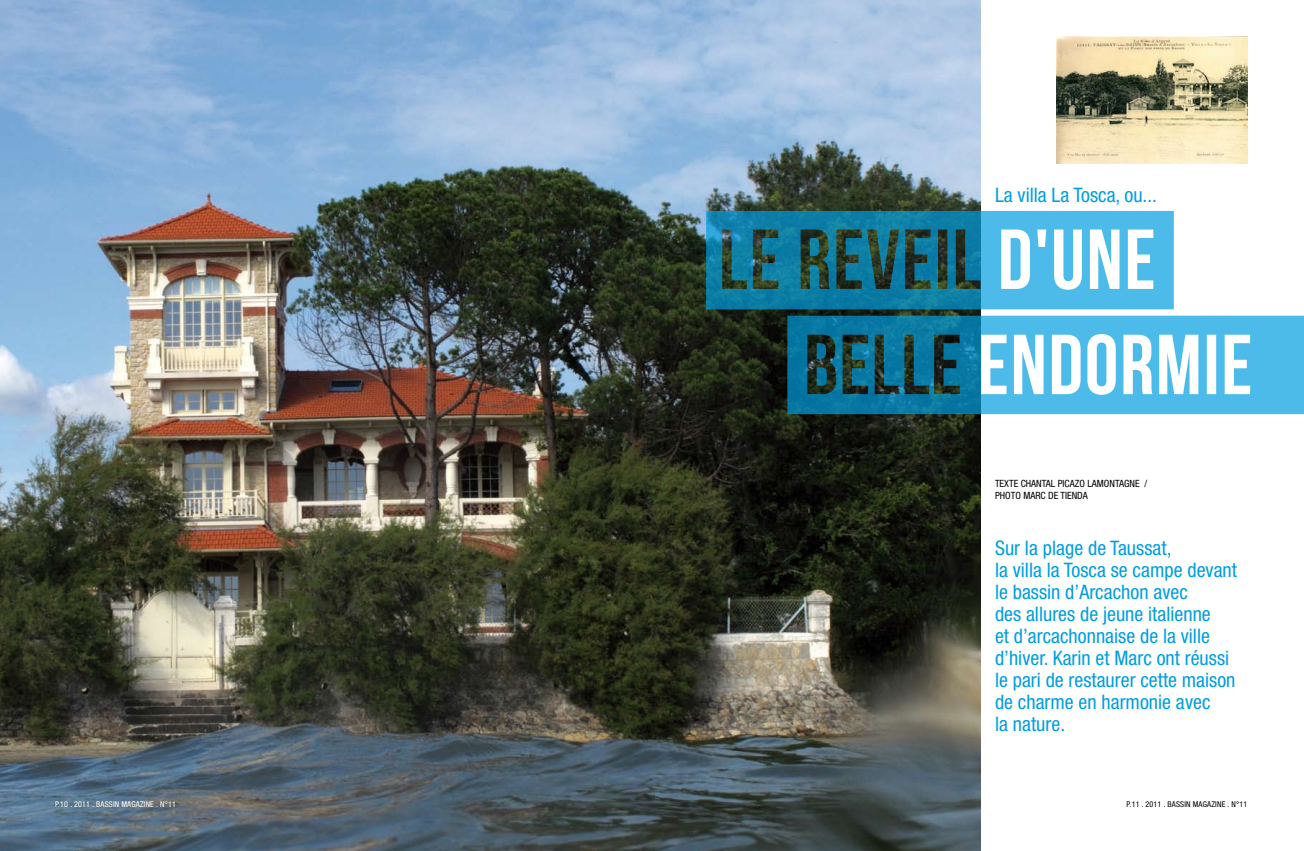
<style>
.page{position:relative;width:1304px;height:851px;background:#fff}
.page>*{position:absolute;margin:0;border:0;box-sizing:border-box;transform-origin:0 0}
.t1{font:condensed 20px/22px "Helvetica Neue";color:#009ee0}
.t2{font:condensed 10px "Helvetica Neue";color:#000}
.t3{font:condensed 8px "Helvetica Neue";letter-spacing:.02em;color:#fff}
.t4{font:condensed 8px "Helvetica Neue";letter-spacing:.02em;color:#000}
</style>
<div class="page">
<img style="left:0;top:0;width:981px;height:850px">
<img style="left:1057px;top:36px;width:190px;height:127px">
<svg style="left:787px;top:315px;width:517px;height:99px"></svg>
<svg style="left:706px;top:211px;width:468px;height:98px;background:#3e93af"></svg>
<p class="t1" style="left:995px;top:184px;width:164px">La villa La Tosca, ou...</p>
<p class="t2" style="left:995px;top:478px;width:104px">TEXTE CHANTAL PICAZO Lamontagne</p>
<p class="t2" style="left:1144px;top:478px;width:4px">/</p>
<p class="t2" style="left:995px;top:489px;width:94px">PHOTO MARC DE TIENDA</p>
<p class="t1" style="left:995px;top:536px;width:244px">Sur la plage de Taussat,<br>la villa la Tosca se campe devant le bassin d’Arcachon avec<br>des allures de jeune italienne<br>et d’arcachonnaise de la ville d’hiver. Karin et Marc ont réussi le pari de restaurer cette maison de charme en harmonie avec<br>la nature.</p>
<p class="t3" style="left:55px;top:799px;width:122px">P.10 . 2011 . BASSIN MAGAZINE . N°11</p>
<p class="t4" style="left:1127px;top:799px;width:122px">P.11 . 2011 . BASSIN MAGAZINE . N°11</p>
</div>
